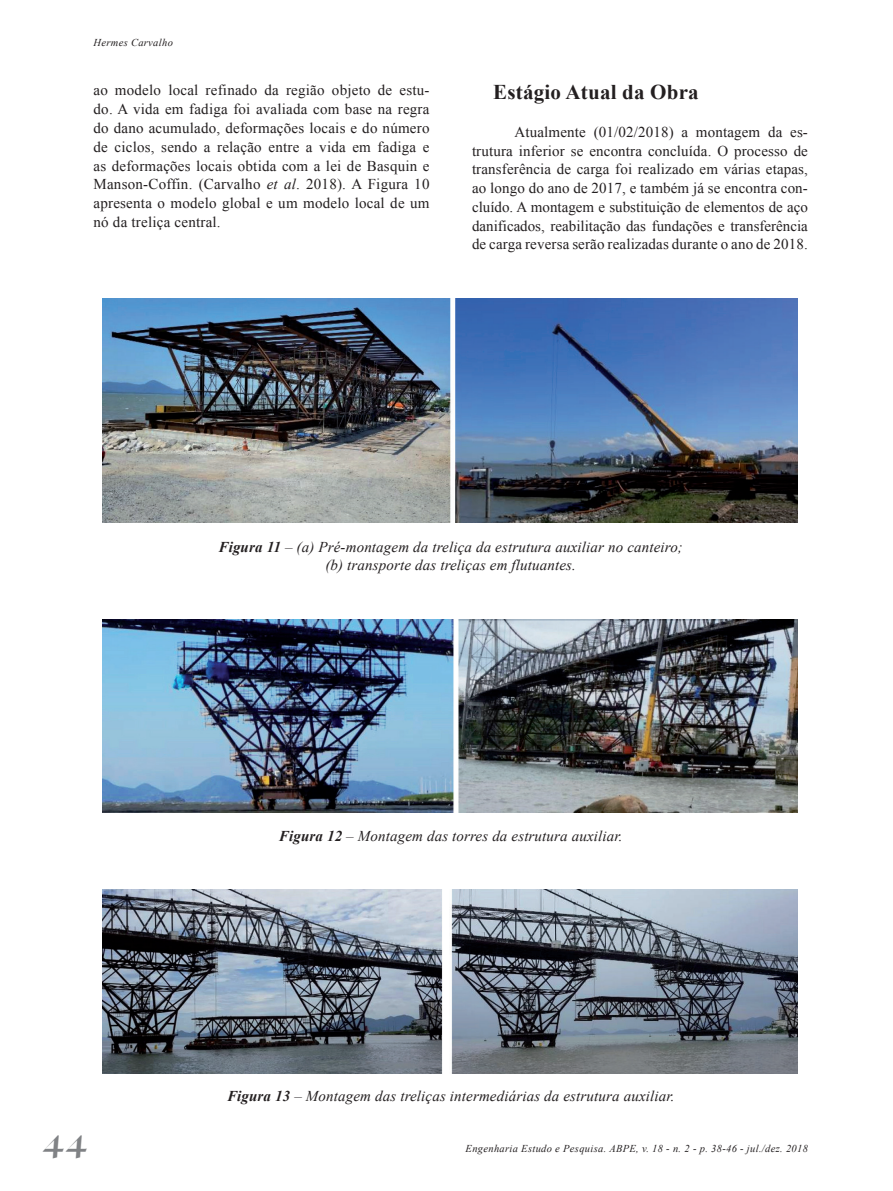
<style>
.page{position:relative;width:893px;height:1191px;background:#fff}
.page>*{position:absolute;margin:0;border:0;box-sizing:border-box;transform-origin:0 0}
.t1{font:46.5px "Aladdin";color:#808285}
.t2{font:700 21px "Times New Roman";letter-spacing:.01em;color:#231f20}
.t3{font:15px/18.8px "Times New Roman";letter-spacing:.015em;color:#231f20;text-align:justify}
.t4{font:italic 15px/18.8px "Times New Roman";letter-spacing:.01em;color:#231f20;text-align:center}
.t5{font:italic 10.5px "Times New Roman";letter-spacing:.03em;color:#231f20}
.s1{font-style:italic}
.s2{font-weight:700}
</style>
<div class="page">
<img style="left:102px;top:299px;width:696px;height:223px">
<img style="left:102px;top:620px;width:696px;height:192px">
<img style="left:102px;top:890px;width:696px;height:183px">
<p class="t5" style="left:94px;top:35px;width:81px">Hermes Carvalho</p>
<p class="t3" style="left:94px;top:81px;width:337px">ao modelo local refinado da região objeto de estu&shy;do. A vida em fadiga foi avaliada com base na regra do dano acumulado, deformações locais e do número de ciclos, sendo a relação entre a vida em fadiga e as deformações locais obtida com a lei de Basquin e Manson-Coffin. (Carvalho <span class="s1">et al</span>. 2018). A Figura 10 apresenta o modelo global e um modelo local de um nó da treliça central.</p>
<h2 class="t2" style="left:493px;top:77px;width:207px">Estágio Atual da Obra</h2>
<p class="t3" style="left:472px;top:122px;width:337px;text-indent:43px">Atualmente (01/02/2018) a montagem da es&shy;trutura inferior se encontra concluída. O processo de transferência de carga foi realizado em várias etapas, ao longo do ano de 2017, e também já se encontra con&shy;cluído. A montagem e substituição de elementos de aço danificados, reabilitação das fundações e transferência de carga reversa serão realizadas durante o ano de 2018.</p>
<p class="t4" style="left:219px;top:537px;width:466px"><span class="s2">Figura 11</span> – (a) Pré-montagem da treliça da estrutura auxiliar no canteiro; (b) transporte das treliças em flutuantes.</p>
<p class="t4" style="left:279px;top:826px;width:345px"><span class="s2">Figura 12</span> – Montagem das torres da estrutura auxiliar.</p>
<p class="t4" style="left:227px;top:1086px;width:449px"><span class="s2">Figura 13</span> – Montagem das treliças intermediárias da estrutura auxiliar.</p>
<h1 class="t1" style="left:43px;top:1116px;width:47px">44</h1>
<p class="t5" style="left:466px;top:1141px;width:344px">Engenharia Estudo e Pesquisa. ABPE, v. 18 - n. 2 - p. 38-46 - jul./dez. 2018</p>
</div>
